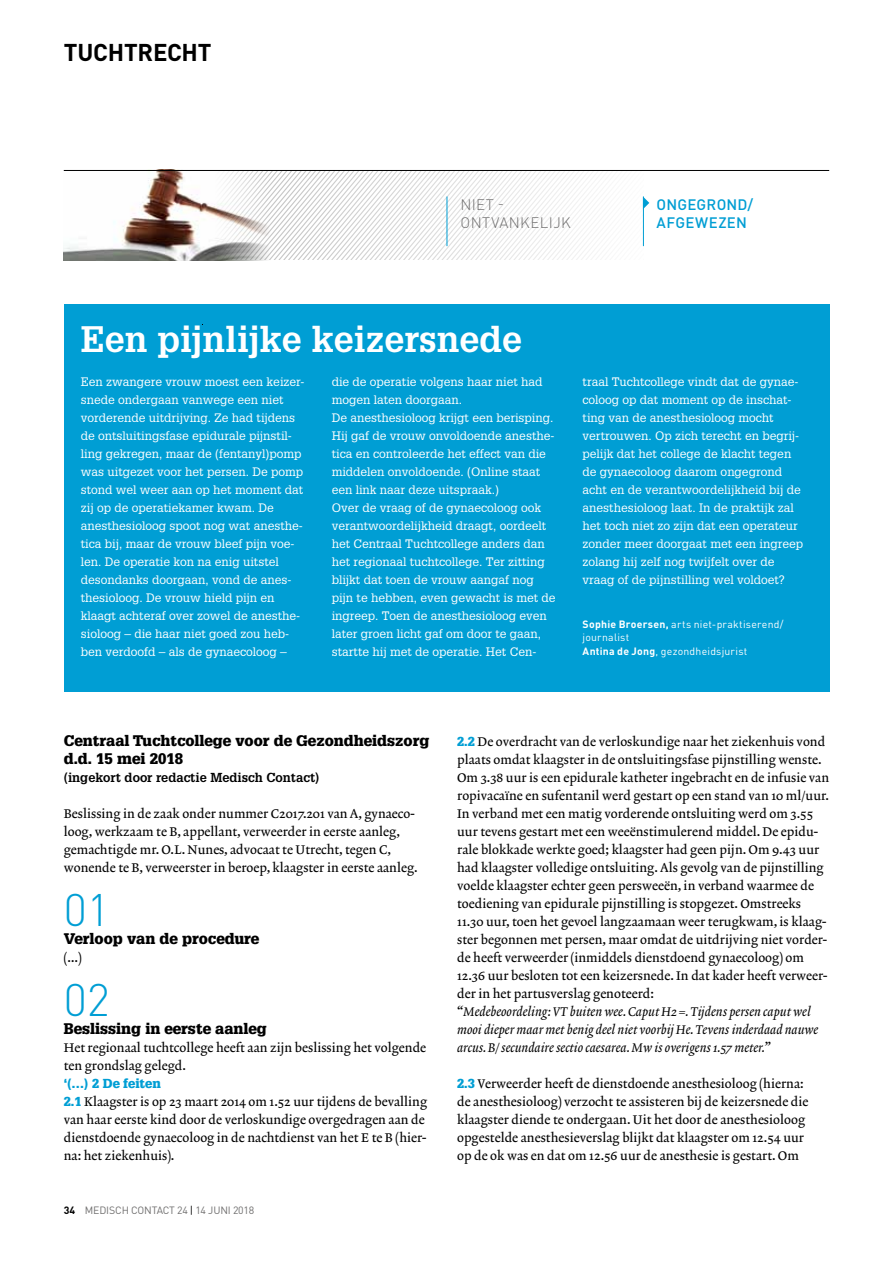
<style>
.page{position:relative;width:893px;height:1263px;background:#fff}
.page>*{position:absolute;margin:0;border:0;box-sizing:border-box;transform-origin:0 0}
.t1{font:300 45px "DINOT";color:#009ed4}
.t2{font:700 36px "Glypha LT Std";color:#fff}
.t3{font:700 24px "DINOT";letter-spacing:-.01em;color:#000}
.t4{font:900 15px/18px "Glypha LT Std";color:#000}
.t5{font:500 15px/18px "DINOT";letter-spacing:.015em;color:#009ed4}
.t6{font:300 15px/18px "DINOT";letter-spacing:.025em;color:#706f6f}
.t7{font:12.75px/18px "Lexicon No 2 Roman A";color:#000}
.t8{font:12.75px/18px "Lexicon No 2 Italic A";color:#000}
.t9{font:700 12.75px "Glypha LT Std";color:#000}
.t10{font:900 12.75px "Glypha LT Std";color:#009ed4}
.t11{font:12px/18px "Glypha LT Std";color:#fff}
.t12{font:10.5px/13.5px "DINOT";letter-spacing:.02em;color:#fff}
.t13{font:10.5px "DINOT";letter-spacing:-.015em;color:#706f6f}
.s1{font-weight:700}
.s2{font-family:"Glypha LT Std";font-weight:900;color:#009ed4}
.s3{font-weight:700;color:#000}
.s4{color:#000}
.s5{font-family:"Lexicon No 2 Roman A"}
</style>
<div class="page">
<div style="left:64px;top:305px;width:765px;height:387px;background:#009ed4"></div>
<svg style="left:290px;top:171px;width:359px;height:89px"></svg>
<hr style="left:447px;top:196px;width:1px;height:50px;background:#009ed4">
<hr style="left:643px;top:196px;width:1px;height:50px;background:#009ed4">
<img style="left:63px;top:170px;width:227px;height:90px">
<hr style="left:64px;top:170px;width:765px;height:1px;background:#000">
<h3 class="t3" style="left:64px;top:36px;width:149px">TUCHTRECHT</h3>
<p class="t6" style="left:461px;top:196px;width:112px">NIET -<br>ONTVANKELIJK</p>
<p class="t5" style="left:656px;top:195px;width:98px">ONGEGROND/<br>AFGEWEZEN</p>
<h2 class="t2" style="left:81px;top:317px;width:443px">Een pijnlijke keizersnede</h2>
<p class="t11" style="left:81px;top:373px;width:225px">Een zwangere vrouw moest een keizer&shy;snede ondergaan vanwege een niet vorderende uitdrijving. Ze had tijdens de ontsluitingsfase epidurale pijnstil&shy;ling gekregen, maar de (fentanyl)pomp was uitgezet voor het persen. De pomp stond wel weer aan op het moment dat zij op de operatiekamer kwam. De anesthesioloog spoot nog wat anesthe&shy;tica bij, maar de vrouw bleef pijn voe&shy;len. De operatie kon na enig uitstel desondanks doorgaan, vond de anes&shy;thesioloog. De vrouw hield pijn en klaagt achteraf over zowel de anesthe&shy;sioloog – die haar niet goed zou heb&shy;ben verdoofd – als de gynaecoloog –</p>
<p class="t11" style="left:332px;top:373px;width:225px">die de operatie volgens haar niet had mogen laten doorgaan.<br>De anesthesioloog krijgt een berisping.<br>Hij gaf de vrouw onvoldoende anesthe&shy;tica en controleerde het effect van die middelen onvoldoende. (Online staat een link naar deze uitspraak.)<br>Over de vraag of de gynaecoloog ook verantwoordelijkheid draagt, oordeelt het Centraal Tuchtcollege anders dan het regionaal tuchtcollege. Ter zitting blijkt dat toen de vrouw aangaf nog pijn te hebben, even gewacht is met de ingreep. Toen de anesthesioloog even later groen licht gaf om door te gaan, startte hij met de operatie. Het Cen-</p>
<p class="t11" style="left:583px;top:373px;width:222px">traal Tuchtcollege vindt dat de gynae&shy;coloog op dat moment op de inschat&shy;ting van de anesthesioloog mocht vertrouwen. Op zich terecht en begrij&shy;pelijk dat het college de klacht tegen de gynaecoloog daarom ongegrond acht en de verantwoordelijkheid bij de anesthesioloog laat. In de praktijk zal het toch niet zo zijn dat een operateur zonder meer doorgaat met een ingreep zolang hij zelf nog twijfelt over de vraag of de pijnstilling wel voldoet?</p>
<p class="t12" style="left:583px;top:617px;width:203px"><span class="s1">Sophie Broersen,</span> arts niet-praktiserend/ journalist<br><span class="s1">Antina de Jong</span>, gezondheidsjurist</p>
<p class="t4" style="left:64px;top:732px;width:367px">Centraal Tuchtcollege voor de Gezondheidszorg d.d. 15 mei 2018</p>
<p class="t9" style="left:64px;top:770px;width:257px">(ingekort door redactie Medisch Contact)</p>
<p class="t7" style="left:64px;top:805px;width:356px">Beslissing in de zaak onder nummer C2017.201 van A, gynaeco&shy;loog, werkzaam te B, appellant, verweerder in eerste aanleg, gemachtigde mr. O.L. Nunes, advocaat te Utrecht, tegen C, wonende te B, verweerster in beroep, klaagster in eerste aanleg.</p>
<h1 class="t1" style="left:64px;top:882px;width:48px">01</h1>
<p class="t4" style="left:64px;top:930px;width:197px">Verloop van de procedure</p>
<p class="t7" style="left:64px;top:949px;width:19px">(…)</p>
<h1 class="t1" style="left:64px;top:972px;width:48px">02</h1>
<p class="t4" style="left:64px;top:1020px;width:205px">Beslissing in eerste aanleg</p>
<p class="t7" style="left:64px;top:1039px;width:364px">Het regionaal tuchtcollege heeft aan zijn beslissing het volgende ten grondslag gelegd.</p>
<p class="t10" style="left:64px;top:1076px;width:99px">‘(…) 2 De feiten</p>
<p class="t7" style="left:64px;top:1093px;width:365px"><span class="s2">2.1</span> Klaagster is op 23 maart 2014 om 1.52 uur tijdens de bevalling van haar eerste kind door de verloskundige overgedragen aan de dienstdoende gynaecoloog in de nachtdienst van het E te B (hier&shy;na: het ziekenhuis).</p>
<p class="t13" style="left:64px;top:1204px;width:192px"><span class="s3">34</span> MEDISCH CONTACT 24 <span class="s4">|</span> 14 JUNI 2018</p>
<p class="t7" style="left:457px;top:733px;width:374px"><span class="s2">2.2</span> De overdracht van de verloskundige naar het ziekenhuis vond plaats omdat klaagster in de ontsluitingsfase pijnstilling wenste.<br>Om 3.38 uur is een epidurale katheter ingebracht en de infusie van ropivacaïne en sufentanil werd gestart op een stand van 10 ml/uur.<br>In verband met een matig vorderende ontsluiting werd om 3.55 uur tevens gestart met een weeënstimulerend middel. De epidu&shy;rale blokkade werkte goed; klaagster had geen pijn. Om 9.43 uur had klaagster volledige ontsluiting. Als gevolg van de pijnstilling voelde klaagster echter geen persweeën, in verband waarmee de toediening van epidurale pijnstilling is stopgezet. Omstreeks 11.30 uur, toen het gevoel langzaamaan weer terugkwam, is klaag&shy;ster begonnen met persen, maar omdat de uitdrijving niet vorder&shy;de heeft verweerder (inmiddels dienstdoend gynaecoloog) om 12.36 uur besloten tot een keizersnede. In dat kader heeft verweer&shy;der in het partusverslag genoteerd:</p>
<p class="t8" style="left:457px;top:1003px;width:363px"><span class="s5">“</span>Medebeoordeling: VT buiten wee. Caput H2 =. Tijdens persen caput wel mooi dieper maar met benig deel niet voorbij He. Tevens inderdaad nauwe arcus. B/ secundaire sectio caesarea. Mw is overigens 1.57 meter.<span class="s5">”</span></p>
<p class="t7" style="left:457px;top:1075px;width:353px"><span class="s2">2.3</span> Verweerder heeft de dienstdoende anesthesioloog (hierna: de anesthesioloog) verzocht te assisteren bij de keizersnede die klaagster diende te ondergaan. Uit het door de anesthesioloog opgestelde anesthesieverslag blijkt dat klaagster om 12.54 uur op de ok was en dat om 12.56 uur de anesthesie is gestart. Om</p>
</div>
